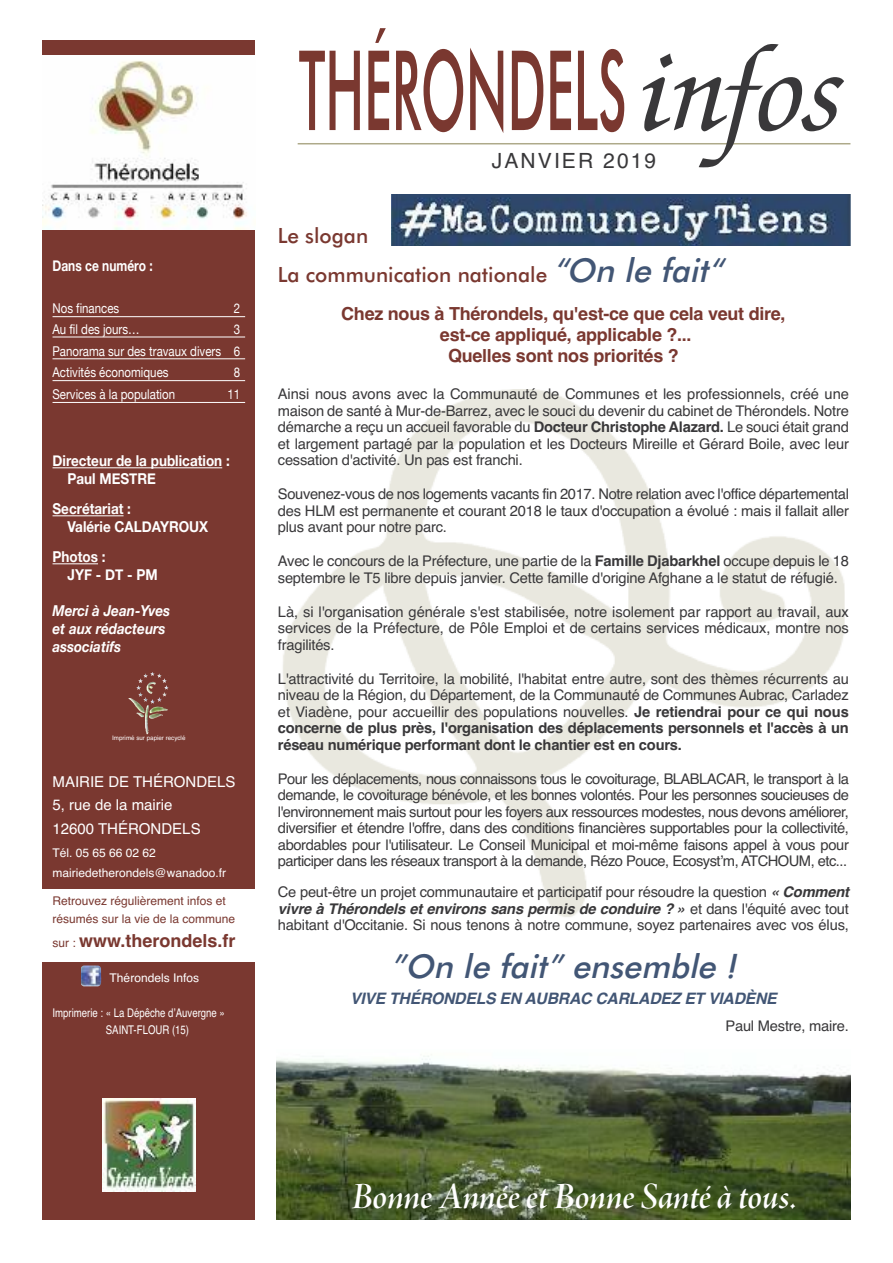
<style>
.page{position:relative;width:893px;height:1263px;background:#fff}
.page>*{position:absolute;margin:0;border:0;box-sizing:border-box;transform-origin:0 0}
.t1{font:500 111px "Futura BT";color:#7a3830;scale:.47 1}
.t2{font:39px "Adobe Jenson Pro Semibold It Disp";color:#fff}
.t3{font:italic 500 33px "Futura BT";color:#425675}
.t4{font:500 21px/39.6px "Futura BT";color:#7a3830}
.t5{font:21px "Helvetica";letter-spacing:.1em;color:#39383a}
.t6{font:700 18px/20.7px "Helvetica";letter-spacing:-.015em;color:#7a3830;text-align:center}
.t7{font:italic 700 15.75px "Helvetica";letter-spacing:-.015em;color:#425675}
.t8{font:700 15px/18px "Helvetica Neue";color:#fff;scale:.9 1}
.t9{font:15px/23.4px "Helvetica";color:#fff}
.t10{font:italic 700 15px/18px "Helvetica Neue";color:#fff;scale:.9 1}
.t11{font:700 15px "Helvetica Neue";color:#fff;scale:.8 1}
.t12{font:14.7px/16.5px "Helvetica";letter-spacing:-.015em;color:#39383a;text-align:justify}
.t13{font:13.5px/21.8px "Helvetica Neue";color:#fff;text-align:justify;scale:.85 1}
.t14{font:12px/20.4px "Helvetica";color:#fff}
.t15{font:12px/17.4px "Helvetica";color:#7a3830}
.t16{font:12px/17.4px "Helvetica";color:#fff;scale:.8 1}
.t17{font:6.15px "Helvetica";color:#fff}
.s1{font-weight:400;font-size:12px}
.s2{font-family:"Zapf Chancery Std";font-weight:400;font-style:italic;font-size:120px;color:#39383a}
.s3{font-style:italic;font-size:33px;color:#425675}
.s4{font-weight:700}
.s5{font-weight:700;font-style:italic}
</style>
<div class="page">
<img style="left:276px;top:1054px;width:574px;height:165px">
<img style="left:283px;top:390px;width:562px;height:527px">
<div style="left:43px;top:40px;width:212px;height:1179px;background:#7a3830"></div>
<img style="left:43px;top:55px;width:212px;height:175px">
<hr style="left:298px;top:143px;width:552px;height:1px;background:#aeaa8a">
<hr style="left:53px;top:467px;width:169px;height:1px;background:#fff">
<hr style="left:53px;top:515px;width:71px;height:1px;background:#fff">
<hr style="left:53px;top:563px;width:45px;height:1px;background:#fff">
<img style="left:102px;top:1099px;width:94px;height:92px">
<img style="left:136px;top:674px;width:32px;height:60px">
<hr style="left:53px;top:316px;width:192px;height:1px;background:#fff">
<hr style="left:53px;top:337px;width:192px;height:1px;background:#fff">
<hr style="left:53px;top:358px;width:192px;height:1px;background:#fff">
<hr style="left:53px;top:380px;width:192px;height:1px;background:#fff">
<hr style="left:53px;top:402px;width:192px;height:1px;background:#fff">
<img style="left:81px;top:965px;width:20px;height:21px">
<img style="left:391px;top:194px;width:459px;height:51px">
<div style="left:37px;top:889px;width:224px;height:72px;background:#fff"></div>
<p class="t11" style="left:53px;top:257px;width:127px">Dans ce numéro :</p>
<p class="t13" style="left:53px;top:297px;width:80px">Nos finances</p>
<p class="t13" style="left:234px;top:297px;width:9px">2</p>
<p class="t13" style="left:53px;top:318px;width:104px">Au fil des jours…</p>
<p class="t13" style="left:53px;top:318px;width:222px;text-indent:181px">3<br>Panorama sur des travaux divers 6<br>Activités économiques</p>
<p class="t13" style="left:234px;top:361px;width:9px">8</p>
<p class="t13" style="left:53px;top:383px;width:146px">Services à la population</p>
<p class="t13" style="left:227px;top:383px;width:17px">11</p>
<p class="t8" style="left:68px;top:452px;width:182px;text-indent:-15px">Directeur de la publication :<br>Paul MESTRE</p>
<p class="t8" style="left:68px;top:500px;width:158px;text-indent:-15px">Secrétariat :<br>Valérie CALDAYROUX</p>
<p class="t8" style="left:68px;top:548px;width:102px;text-indent:-15px">Photos :<br>JYF - DT - PM</p>
<p class="t10" style="left:53px;top:602px;width:132px">Merci à Jean-Yves et aux rédacteurs associatifs</p>
<p class="t17" style="left:112px;top:734px;width:75px">Imprimé sur papier recyclé</p>
<p class="t9" style="left:53px;top:770px;width:185px">MAIRIE DE THÉRONDELS<br>5, rue de la mairie<br>12600 THÉRONDELS</p>
<p class="t14" style="left:53px;top:843px;width:175px">Tél. 05 65 66 02 62 mairiedetherondels@wanadoo.fr</p>
<p class="t15" style="left:53px;top:892px;width:184px">Retrouvez régulièrement infos et résumés sur la vie de la commune</p>
<p class="t6" style="left:53px;top:931px;width:185px"><span class="s1">sur :</span> www.therondels.fr</p>
<p class="t14" style="left:110px;top:968px;width:91px">Thérondels Infos</p>
<p class="t16" style="left:106px;top:1004px;width:150px;text-indent:-53px">Imprimerie : « La Dépêche d’Auvergne »<br>SAINT-FLOUR (15)</p>
<h1 class="t1" style="left:299px;top:46px;width:1166px">THÉRONDELS <span class="s2">infos</span></h1>
<h3 class="t5" style="left:492px;top:148px;width:166px">JANVIER 2019</h3>
<h3 class="t4" style="left:278px;top:217px;width:453px">Le slogan<br>La communication nationale <span class="s3">“Onlefait“</span></h3>
<p class="t6" style="left:341px;top:304px;width:446px">Chez nous à Thérondels, qu'est-ce que cela veut dire, est-ce appliqué, applicable ?...<br>Quelles sont nos priorités ?</p>
<p class="t12" style="left:278px;top:386px;width:573px">Ainsi nous avons avec la Communauté de Communes et les professionnels, créé une maison de santé à Mur-de-Barrez, avec le souci du devenir du cabinet de Thérondels. Notre démarche a reçu un accueil favorable du <span class="s4">Docteur Christophe Alazard.</span> Le souci était grand et largement partagé par la population et les Docteurs Mireille et Gérard Boile, avec leur cessation d'activité. Un pas est franchi.</p>
<p class="t12" style="left:278px;top:486px;width:573px">Souvenez-vous de nos logements vacants fin 2017. Notre relation avec l'office départemental des HLM est permanente et courant 2018 le taux d'occupation a évolué : mais il fallait aller plus avant pour notre parc.</p>
<p class="t12" style="left:278px;top:553px;width:573px">Avec le concours de la Préfecture, une partie de la <span class="s4">Famille Djabarkhel</span> occupe depuis le 18 septembre le T5 libre depuis janvier. Cette famille d'origine Afghane a le statut de réfugié.</p>
<p class="t12" style="left:278px;top:603px;width:573px">Là, si l'organisation générale s'est stabilisée, notre isolement par rapport au travail, aux services de la Préfecture, de Pôle Emploi et de certains services médicaux, montre nos fragilités.</p>
<p class="t12" style="left:278px;top:670px;width:573px">L'attractivité du Territoire, la mobilité, l'habitat entre autre, sont des thèmes récurrents au niveau de la Région, du Département, de la Communauté de Communes Aubrac, Carladez et Viadène, pour accueillir des populations nouvelles. <span class="s4">Je retiendrai pour ce qui nous concerne de plus près, l'organisation des déplacements personnels et l'accès à un réseau numérique performant dont le chantier est en cours.</span></p>
<p class="t12" style="left:278px;top:770px;width:573px">Pour les déplacements, nous connaissons tous le covoiturage, BLABLACAR, le transport à la demande, le covoiturage bénévole, et les bonnes volontés. Pour les personnes soucieuses de l'environnement mais surtout pour les foyers aux ressources modestes, nous devons améliorer, diversifier et étendre l'offre, dans des conditions financières supportables pour la collectivité, abordables pour l'utilisateur. Le Conseil Municipal et moi-même faisons appel à vous pour participer dans les réseaux transport à la demande, Rézo Pouce, Ecosyst’m, ATCHOUM, etc...</p>
<p class="t12" style="left:278px;top:884px;width:573px">Ce peut-être un projet communautaire et participatif pour résoudre la question <span class="s5">« Comment vivre à Thérondels et environs sans permis de conduire ? »</span> et dans l'équité avec tout habitant d'Occitanie. Si nous tenons à notre commune, soyez partenaires avec vos élus,</p>
<h3 class="t3" style="left:391px;top:953px;width:353px">”On le fait” ensemble !</h3>
<p class="t7" style="left:350px;top:990px;width:428px">VIVE THÉRONDELS EN AUBRAC CARLADEZ ET VIADÈNE</p>
<p class="t12" style="left:725px;top:1017px;width:125px">Paul Mestre, maire.</p>
<h2 class="t2" style="left:351px;top:1182px;width:447px">BonneAnnéeet Bonne Santéàtous.</h2>
</div>
